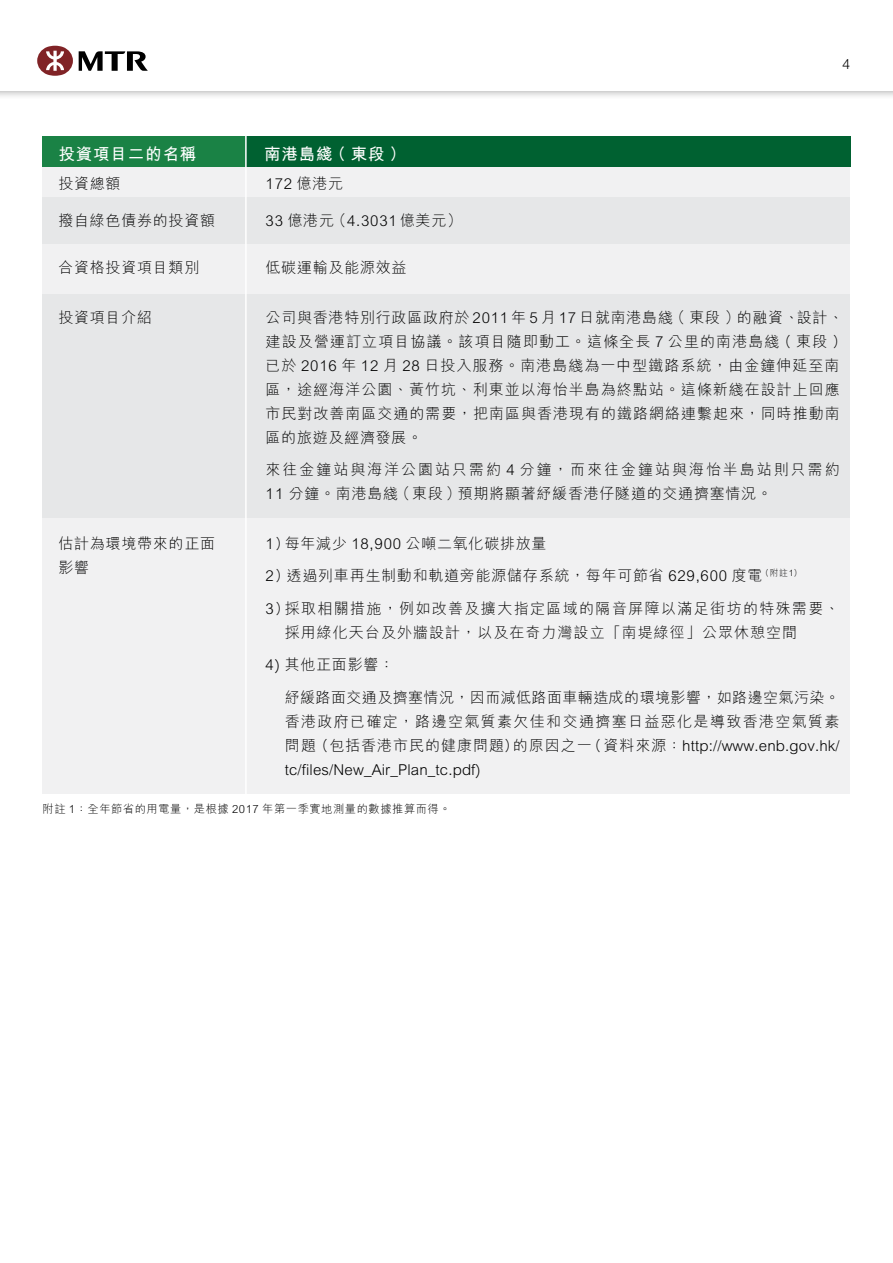
<style>
.page{position:relative;width:893px;height:1263px;background:#fff}
.page>*{position:absolute;margin:0;border:0;box-sizing:border-box;transform-origin:0 0}
.t1{font:700 16.5px "M Hei HK";letter-spacing:.05em;color:#fff}
.t2{font:300 15px/24px "M Hei HK";letter-spacing:.065em;color:#000}
.t3{font:300 15px/24px "M Hei HK";letter-spacing:.09em;color:#000}
.t4{font:300 15px/24px "M Hei HK";letter-spacing:.13em;color:#000}
.t5{font:300 13.95px "M Hei HK";color:#000}
.t6{font:300 11.25px "M Hei HK";letter-spacing:.05em;color:#000}
</style>
<div class="page">
<div style="left:0;top:0;width:893px;height:100px;background:#000;opacity:.39"></div>
<div style="left:0;top:0;width:893px;height:90px;background:#fff"></div>
<svg style="left:37px;top:46px;width:36px;height:30px"></svg>
<svg style="left:79px;top:51px;width:69px;height:20px"></svg>
<div style="left:43px;top:496px;width:807px;height:298px;background:#f1f1f2"></div>
<div style="left:43px;top:167px;width:807px;height:30px;background:#f1f1f2"></div>
<div style="left:43px;top:197px;width:807px;height:62px;background:#e6e7e8"></div>
<div style="left:43px;top:278px;width:807px;height:240px;background:#e6e7e8"></div>
<div style="left:43px;top:244px;width:807px;height:49px;background:#f1f1f2"></div>
<div style="left:224px;top:136px;width:626px;height:31px;background:#006131"></div>
<div style="left:43px;top:136px;width:203px;height:31px;background:#1a8245"></div>
<hr style="left:245px;top:131px;width:2px;height:677px;background:#fff">
<p class="t5" style="left:843px;top:57px;width:9px">4</p>
<p class="t1" style="left:58px;top:141px;width:139px">投資項目二的名稱</p>
<p class="t1" style="left:264px;top:141px;width:139px">南港島綫﹙東段﹚</p>
<p class="t2" style="left:58px;top:172px;width:64px">投資總額</p>
<p class="t2" style="left:58px;top:208px;width:158px">撥自綠色債券的投資額</p>
<p class="t2" style="left:58px;top:256px;width:143px">合資格投資項目類別</p>
<p class="t2" style="left:58px;top:305px;width:95px">投資項目介紹</p>
<p class="t2" style="left:266px;top:172px;width:79px">172 億港元</p>
<p class="t2" style="left:266px;top:208px;width:198px">33 億港元（4.3031 億美元）</p>
<p class="t2" style="left:266px;top:256px;width:143px">低碳運輸及能源效益</p>
<p class="t2" style="left:266px;top:305px;width:579px">公司與香港特別行政區政府於 2011 年 5 月 17 日就南港島綫﹙東段﹚的融資、設計、建設及營運訂立項目協議。該項目隨即動工。這條全長 7 公里的南港島綫 ( 東段 )已於 2016 年 12 月 28 日投入服務。南港島綫為一中型鐵路系統，由金鐘伸延至南區，途經海洋公園、黃竹坑、利東並以海怡半島為終點站。這條新綫在設計上回應市民對改善南區交通的需要，把南區與香港現有的鐵路網絡連繫起來，同時推動南區的旅遊及經濟發展。</p>
<p class="t4" style="left:266px;top:458px;width:576px">來往金鐘站與海洋公園站只需約 4 分鐘，而來往金鐘站與海怡半島站則只需約<br>11 分鐘。南港島綫﹙東段﹚預期將顯著紓緩香港仔隧道的交通擠塞情況。</p>
<p class="t2" style="left:266px;top:531px;width:283px">1) 每年減少 18,900 公噸二氧化碳排放量</p>
<p class="t2" style="left:266px;top:564px;width:534px">2) 透過列車再生制動和軌道旁能源儲存系統，每年可節省 629,600 度電 <sup>(附註1)</sup></p>
<p class="t3" style="left:285px;top:596px;width:556px;text-indent:-19px">3)採取相關措施，例如改善及擴大指定區域的隔音屏障以滿足街坊的特殊需要、採用綠化天台及外牆設計，以及在奇力灣設立「南堤綠徑」公眾休憩空間</p>
<p class="t2" style="left:266px;top:653px;width:130px">4) 其他正面影響：</p>
<p class="t2" style="left:285px;top:685px;width:557px;text-align:justify">紓緩路面交通及擠塞情況，因而減低路面車輛造成的環境影響，如路邊空氣污染。香港政府已確定，路邊空氣質素欠佳和交通擠塞日益惡化是導致香港空氣質素問題 (包括香港市民的健康問題)的原因之一 (資料來源：http://www.enb.gov.hk/ tc/files/New_Air_Plan_tc.pdf)</p>
<p class="t2" style="left:58px;top:531px;width:158px">估計為環境帶來的正面影響</p>
<p class="t6" style="left:43px;top:803px;width:410px">附註 1：全年節省的用電量，是根據 2017 年第一季實地測量的數據推算而得。</p>
</div>
